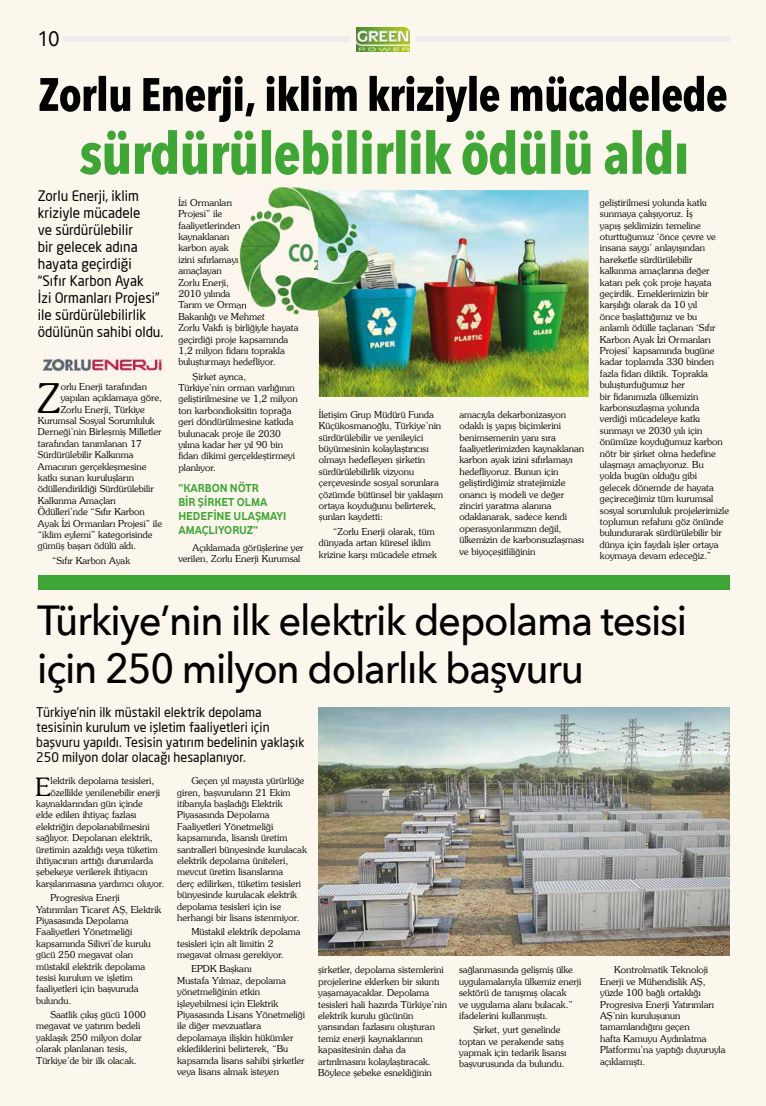
<style>
.page{position:relative;width:766px;height:1106px;background:#fff}
.page>*{position:absolute;margin:0;border:0;box-sizing:border-box;transform-origin:0 0}
.t1{font:500 42px/48px "Avenir Next";letter-spacing:-.03em;color:#000;scale:.95 1}
.t2{font:40.7px "Southern Plain";color:#000}
.t3{font:25.1px "Southern Plain";color:#000}
.t4{font:22.3px "Vodafone Rg";color:#000;scale:.95 1}
.t5{font:14.2px/17px "Neo Sans Pro";color:#000;scale:.95 1}
.t6{font:13.1px/15px "Neo Sans Pro";color:#000;scale:.95 1}
.t7{font:700 12px/14px "Vodafone Rg";color:#3fa535}
.t8{font:9.5px/11.4px "Southern Plain";color:#000}
</style>
<div class="page">
<div style="left:0;top:0;width:765px;height:1106px;background:#fcf7ed"></div>
<div style="left:63px;top:37px;width:287px;height:5px;background:#ededed"></div>
<div style="left:416px;top:37px;width:313px;height:5px;background:#ededed"></div>
<img style="left:357px;top:27px;width:52px;height:24px">
<div style="left:38px;top:576px;width:691px;height:14px;background:#3fa535"></div>
<img style="left:42px;top:358px;width:121px;height:14px">
<img style="left:319px;top:190px;width:269px;height:207px">
<img style="left:238px;top:186px;width:81px;height:130px">
<svg style="left:238px;top:221px;width:2px;height:9px"></svg>
<svg style="left:238px;top:301px;width:8px;height:7px"></svg>
<img style="left:238px;top:312px;width:27px;height:4px">
<img style="left:319px;top:190px;width:49px;height:126px">
<img style="left:319px;top:707px;width:410px;height:248px">
<svg style="left:80px;top:130px;width:606px;height:45px"></svg>
<svg style="left:40px;top:76px;width:686px;height:46px"></svg>
<h3 class="t4" style="left:38px;top:26px;width:24px">10</h3>
<h3 class="t5" style="left:38px;top:187px;width:133px">Zorlu Enerji, iklim kriziyle mücadele<br>ve sürdürülebilir<br>bir gelecek adına hayata geçirdiği “Sıfır Karbon Ayak<br>İzi Ormanları Projesi” ile sürdürülebilirlik ödülünün sahibi oldu.</h3>
<h2 class="t2" style="left:37px;top:373px;width:25px">Z</h2>
<p class="t8" style="left:61px;top:380px;width:88px">orlu Enerji tarafından</p>
<p class="t8" style="left:61px;top:392px;width:103px">yapılan açıklamaya göre,</p>
<p class="t8" style="left:61px;top:403px;width:86px">Zorlu Enerji, Türkiye</p>
<p class="t8" style="left:38px;top:414px;width:118px">Kurumsal Sosyal Sorumluluk</p>
<p class="t8" style="left:38px;top:426px;width:125px">Derneği’nin Birleşmiş Milletler</p>
<p class="t8" style="left:38px;top:437px;width:105px">tarafından tanımlanan 17</p>
<p class="t8" style="left:38px;top:449px;width:97px">Sürdürülebilir Kalkınma</p>
<p class="t8" style="left:38px;top:460px;width:110px">Amacının gerçekleşmesine</p>
<p class="t8" style="left:38px;top:471px;width:98px">katkı sunan kuruluşların</p>
<p class="t8" style="left:38px;top:483px;width:117px">ödüllendirildiği Sürdürülebilir</p>
<p class="t8" style="left:38px;top:494px;width:79px">Kalkınma Amaçları</p>
<p class="t8" style="left:38px;top:506px;width:108px">Ödülleri’nde “Sıfır Karbon</p>
<p class="t8" style="left:38px;top:517px;width:126px">Ayak İzi Ormanları Projesi” ile</p>
<p class="t8" style="left:38px;top:528px;width:116px">“iklim eylemi” kategorisinde</p>
<p class="t8" style="left:38px;top:540px;width:100px">gümüş başarı ödülü aldı.</p>
<p class="t8" style="left:52px;top:554px;width:79px">“Sıfır Karbon Ayak</p>
<p class="t8" style="left:178px;top:196px;width:122px">İzi Ormanları<br>Projesi” ile<br>faaliyetlerinden<br>kaynaklanan<br>karbon ayak<br>izini sıfırlamayı<br>amaçlayan<br>Zorlu Enerji,<br>2010 yılında<br>Tarım ve Orman<br>Bakanlığı ve Mehmet<br>Zorlu Vakfı iş birliğiyle hayata geçirdiği proje kapsamında<br>1,2 milyon fidanı toprakla buluşturmayı hedefliyor.</p>
<p class="t8" style="left:178px;top:370px;width:121px;text-indent:14px">Şirket ayrıca,<br>Türkiye’nin orman varlığının geliştirilmesine ve 1,2 milyon ton karbondioksitin toprağa geri döndürülmesine katkıda bulunacak proje ile 2030 yılına kadar her yıl 90 bin fidan dikimi gerçekleştirmeyi planlıyor.</p>
<p class="t7" style="left:178px;top:481px;width:109px">“KARBON NÖTR<br>BİR ŞİRKET OLMA<br>HEDEFİNE ULAŞMAYI<br>AMAÇLIYORUZ”</p>
<p class="t8" style="left:178px;top:541px;width:127px;text-indent:14px">Açıklamada görüşlerine yer verilen, Zorlu Enerji Kurumsal</p>
<p class="t8" style="left:319px;top:408px;width:126px">İletişim Grup Müdürü Funda<br>Küçükosmanoğlu, Türkiye’nin sürdürülebilir ve yenileyici büyümesinin kolaylaştırıcısı olmayı hedefleyen şirketin sürdürülebilirlik vizyonu çerçevesinde sosyal sorunlara çözümde bütünsel bir yaklaşım ortaya koyduğunu belirterek, şunları kaydetti:</p>
<p class="t8" style="left:319px;top:525px;width:120px;text-indent:14px">“Zorlu Enerji olarak, tüm dünyada artan küresel iklim krizine karşı mücadele etmek</p>
<p class="t8" style="left:459px;top:408px;width:126px">amacıyla dekarbonizasyon odaklı iş yapış biçimlerini benimsemenin yanı sıra faaliyetlerimizden kaynaklanan karbon ayak izini sıfırlamayı hedefliyoruz. Bunun için geliştirdiğimiz stratejimizle onarıcı iş modeli ve değer zinciri yaratma alanına odaklanarak, sadece kendi operasyonlarımızın değil, ülkemizin de karbonsuzlaşması ve biyoçeşitliliğinin</p>
<p class="t8" style="left:599px;top:196px;width:131px">geliştirilmesi yolunda katkı sunmaya çalışıyoruz. İş<br>yapış şeklimizin temeline oturttuğumuz ‘önce çevre ve insana saygı’ anlayışından hareketle sürdürülebilir kalkınma amaçlarına değer katan pek çok proje hayata geçirdik. Emeklerimizin bir karşılığı olarak da 10 yıl<br>önce başlattığımız ve bu<br>anlamlı ödülle taçlanan ‘Sıfır<br>Karbon Ayak İzi Ormanları<br>Projesi’ kapsamında bugüne kadar toplamda 330 binden fazla fidan diktik. Toprakla buluşturduğumuz her<br>bir fidanımızla ülkemizin karbonsuzlaşma yolunda<br>verdiği mücadeleye katkı sunmayı ve 2030 yılı için önümüze koyduğumuz karbon nötr bir şirket olma hedefine ulaşmayı amaçlıyoruz. Bu<br>yolda bugün olduğu gibi gelecek dönemde de hayata geçireceğimiz tüm kurumsal sosyal sorumluluk projelerimizle toplumun refahını göz önünde bulundurarak sürdürülebilir bir dünya için faydalı işler ortaya koymaya devam edeceğiz.”</p>
<h1 class="t1" style="left:37px;top:594px;width:685px">Türkiye’nin ilk elektrik depolama tesisi için 250 milyon dolarlık başvuru</h1>
<h3 class="t6" style="left:36px;top:704px;width:284px">Türkiye’nin ilk müstakil elektrik depolama tesisinin kurulum ve işletim faaliyetleri için başvuru yapıldı. Tesisin yatırım bedelinin yaklaşık 250 milyon dolar olacağı hesaplanıyor.</h3>
<h3 class="t3" style="left:36px;top:771px;width:17px">E</h3>
<p class="t8" style="left:51px;top:775px;width:105px">lektrik depolama tesisleri,</p>
<p class="t8" style="left:51px;top:786px;width:111px">özellikle yenilenebilir enerji</p>
<p class="t8" style="left:36px;top:797px;width:108px">kaynaklarından gün içinde</p>
<p class="t8" style="left:36px;top:809px;width:102px">elde edilen ihtiyaç fazlası</p>
<p class="t8" style="left:36px;top:820px;width:115px">elektriğin depolanabilmesini</p>
<p class="t8" style="left:36px;top:832px;width:118px">sağlıyor. Depolanan elektrik,</p>
<p class="t8" style="left:36px;top:843px;width:123px">üretimin azaldığı veya tüketim</p>
<p class="t8" style="left:36px;top:854px;width:118px">ihtiyacının arttığı durumlarda</p>
<p class="t8" style="left:36px;top:866px;width:113px">şebekeye verilerek ihtiyacın</p>
<p class="t8" style="left:36px;top:877px;width:130px">karşılanmasına yardımcı oluyor.</p>
<p class="t8" style="left:36px;top:891px;width:127px;text-indent:14px">Progresiva Enerji<br>Yatırımları Ticaret AŞ, Elektrik<br>Piyasasında Depolama<br>Faaliyetleri Yönetmeliği kapsamında Silivri’de kurulu gücü 250 megavat olan müstakil elektrik depolama tesisi kurulum ve işletim faaliyetleri için başvuruda bulundu.</p>
<p class="t8" style="left:36px;top:1008px;width:111px;text-indent:14px">Saatlik çıkış gücü 1000 megavat ve yatırım bedeli yaklaşık 250 milyon dolar olarak planlanan tesis,<br>Türkiye’de bir ilk olacak.</p>
<p class="t8" style="left:177px;top:775px;width:131px;text-indent:14px">Geçen yıl mayısta yürürlüğe giren, başvuruların 21 Ekim itibarıyla başladığı Elektrik<br>Piyasasında Depolama<br>Faaliyetleri Yönetmeliği kapsamında, lisanslı üretim santralleri bünyesinde kurulacak elektrik depolama üniteleri, mevcut üretim lisanslarına<br>derç edilirken, tüketim tesisleri bünyesinde kurulacak elektrik depolama tesisleri için ise herhangi bir lisans istenmiyor.</p>
<p class="t8" style="left:177px;top:926px;width:125px;text-indent:14px">Müstakil elektrik depolama tesisleri için alt limitin 2 megavat olması gerekiyor.</p>
<p class="t8" style="left:177px;top:963px;width:129px;text-indent:14px">EPDK Başkanı<br>Mustafa Yılmaz, depolama yönetmeliğinin etkin işleyebilmesi için Elektrik<br>Piyasasında Lisans Yönetmeliği ile diğer mevzuatlara depolamaya ilişkin hükümler eklediklerini belirterek, “Bu kapsamda lisans sahibi şirketler veya lisans almak isteyen</p>
<p class="t8" style="left:318px;top:963px;width:130px">şirketler, depolama sistemlerini projelerine eklerken bir sıkıntı yaşamayacaklar. Depolama tesisleri hali hazırda Türkiye’nin elektrik kurulu gücünün yarısından fazlasını oluşturan temiz enerji kaynaklarının kapasitesinin daha da artırılmasını kolaylaştıracak.<br>Böylece şebeke esnekliğinin</p>
<p class="t8" style="left:459px;top:963px;width:124px">sağlanmasında gelişmiş ülke uygulamalarıyla ülkemiz enerji sektörü de tanışmış olacak<br>ve uygulama alanı bulacak.” ifadelerini kullanmıştı.</p>
<p class="t8" style="left:459px;top:1023px;width:109px;text-indent:14px">Şirket, yurt genelinde toptan ve perakende satış yapmak için tedarik lisansı başvurusunda da bulundu.</p>
<p class="t8" style="left:600px;top:963px;width:127px;text-indent:14px">Kontrolmatik Teknoloji<br>Enerji ve Mühendislik AŞ, yüzde 100 bağlı ortaklığı<br>Progresiva Enerji Yatırımları<br>AŞ’nin kuruluşunun tamamlandığını geçen<br>hafta Kamuyu Aydınlatma<br>Platformu’na yaptığı duyuruyla açıklamıştı.</p>
</div>
